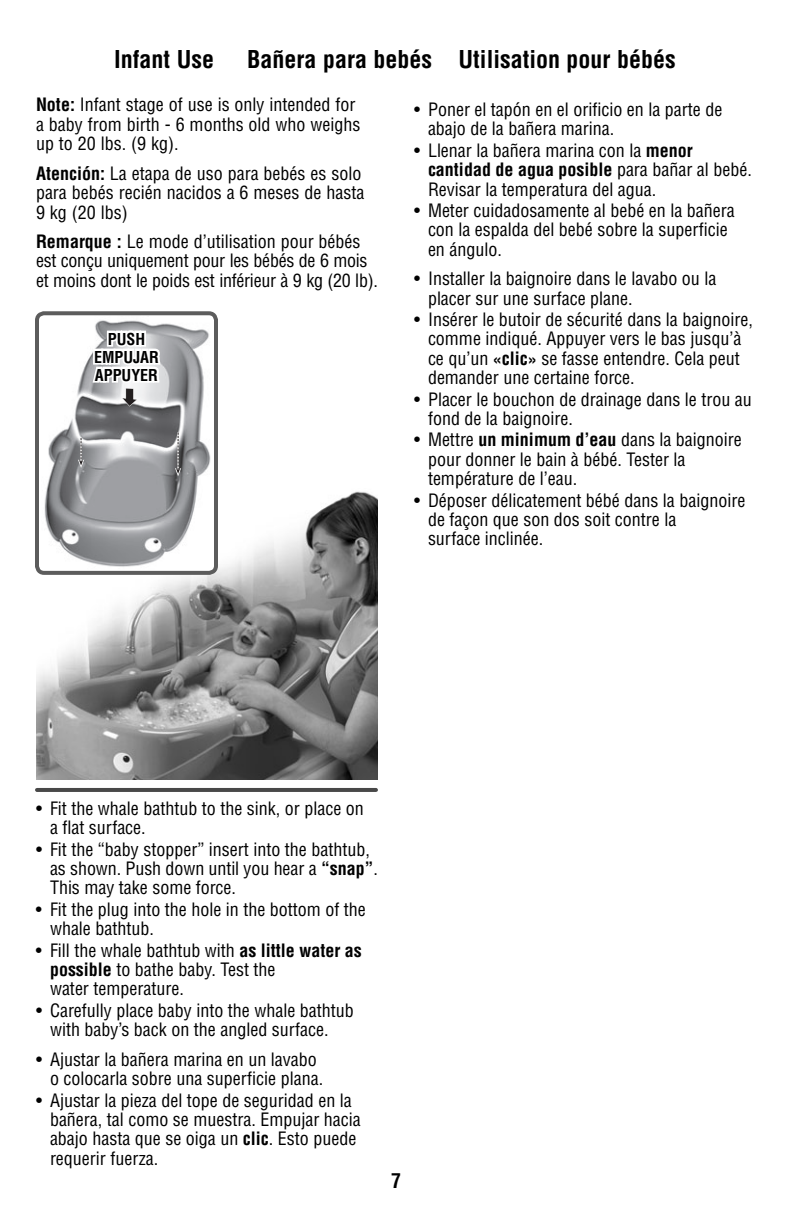
<style>
.page{position:relative;width:792px;height:1224px;background:#fff}
.page>*{position:absolute;margin:0;border:0;box-sizing:border-box;transform-origin:0 0}
.t1{font:700 condensed 24px "Helvetica LT Std";color:#000}
.t2{font:700 condensed 20px "Helvetica LT Std";color:#000}
.t3{font:condensed 18px/19.4px "Helvetica LT Std";color:#000}
.t4{font:700 condensed 16px/18px "Helvetica LT Std";color:#000;text-align:center}
.s1{font-weight:700}
.s2{color:#fff}
</style>
<div class="page">
<img style="left:36px;top:491px;width:342px;height:289px">
<img style="left:41px;top:316px;width:172px;height:254px">
<svg style="left:175px;top:433px;width:6px;height:43px"></svg>
<svg style="left:78px;top:438px;width:6px;height:30px"></svg>
<svg style="left:122px;top:388px;width:15px;height:18px"></svg>
<div style="left:35px;top:311px;width:183px;height:264px;border:4px solid #5c5c5c;border-radius:7px"></div>
<hr style="left:37px;top:788px;width:339px;height:4px;background:#484848">
<h1 class="t1" style="left:114px;top:50px;width:101px">Infant Use</h1>
<h1 class="t1" style="left:247px;top:50px;width:430px">Bañera para bebés Utilisation pour bébés</h1>
<p class="t3" style="left:36px;top:97px;width:326px"><span class="s1">Note:</span> Infant stage of use is only intended for a baby from birth - 6 months old who weighs up to 20 lbs. (9 kg).</p>
<p class="t3" style="left:36px;top:165px;width:330px"><span class="s1">Atención:</span> La etapa de uso para bebés es solo para bebés recién nacidos a 6 meses de hasta<br>9 kg (20 lbs)</p>
<p class="t3" style="left:36px;top:233px;width:344px"><span class="s1">Remarque :</span> Le mode d’utilisation pour bébés est conçu uniquement pour les bébés de 6 mois et moins dont le poids est inférieur à 9 kg (20 lb).</p>
<p class="t3" style="left:428px;top:101px;width:296px;text-indent:-14px">• Poner el tapón en el orificio en la parte de abajo de la bañera marina.</p>
<p class="t3" style="left:428px;top:142px;width:325px;text-indent:-14px">• Llenar la bañera marina con la <span class="s1">menor cantidad de agua posible</span> para bañar al bebé.<br>Revisar la temperatura del agua.</p>
<p class="t3" style="left:428px;top:202px;width:308px;text-indent:-14px">• Meter cuidadosamente al bebé en la bañera con la espalda del bebé sobre la superficie en ángulo.</p>
<p class="t3" style="left:428px;top:271px;width:290px;text-indent:-14px">• Installer la baignoire dans le lavabo ou la placer sur une surface plane.</p>
<p class="t3" style="left:428px;top:311px;width:326px;text-indent:-14px">• Insérer le butoir de sécurité dans la baignoire, comme indiqué. Appuyer vers le bas jusqu’à ce qu’un <span class="s1">«clic»</span> se fasse entendre. Cela peut demander une certaine force.</p>
<p class="t3" style="left:428px;top:391px;width:325px;text-indent:-14px">• Placer le bouchon de drainage dans le trou au fond de la baignoire.</p>
<p class="t3" style="left:428px;top:432px;width:315px;text-indent:-14px">• Mettre <span class="s1">un minimum d’eau</span> dans la baignoire pour donner le bain à bébé. Tester la température de l’eau.</p>
<p class="t3" style="left:428px;top:492px;width:319px;text-indent:-14px">• Déposer délicatement bébé dans la baignoire de façon que son dos soit contre la<br>surface inclinée.</p>
<p class="t4" style="left:94px;top:331px;width:66px"><span class="s2">P</span>USH<br><span class="s2">E</span>MPUJAR<br><span class="s2">A</span>PPUYER</p>
<p class="t3" style="left:50px;top:800px;width:315px;text-indent:-14px">• Fit the whale bathtub to the sink, or place on a flat surface.</p>
<p class="t3" style="left:50px;top:841px;width:329px;text-indent:-14px">• Fit the “baby stopper” insert into the bathtub, as shown. Push down until you hear a <span class="s1">“snap”</span>.<br>This may take some force.</p>
<p class="t3" style="left:50px;top:901px;width:317px;text-indent:-14px">• Fit the plug into the hole in the bottom of the whale bathtub.</p>
<p class="t3" style="left:50px;top:942px;width:313px;text-indent:-14px">• Fill the whale bathtub with <span class="s1">as little water as possible</span> to bathe baby. Test the<br>water temperature.</p>
<p class="t3" style="left:50px;top:1002px;width:305px;text-indent:-14px">• Carefully place baby into the whale bathtub with baby’s back on the angled surface.</p>
<p class="t3" style="left:50px;top:1051px;width:275px;text-indent:-14px">• Ajustar la bañera marina en un lavabo o colocarla sobre una superficie plana.</p>
<p class="t3" style="left:50px;top:1092px;width:312px;text-indent:-14px">• Ajustar la pieza del tope de seguridad en la bañera, tal como se muestra. Empujar hacia abajo hasta que se oiga un <span class="s1">clic</span>. Esto puede requerir fuerza.</p>
<p class="t2" style="left:391px;top:1173px;width:11px">7</p>
</div>
